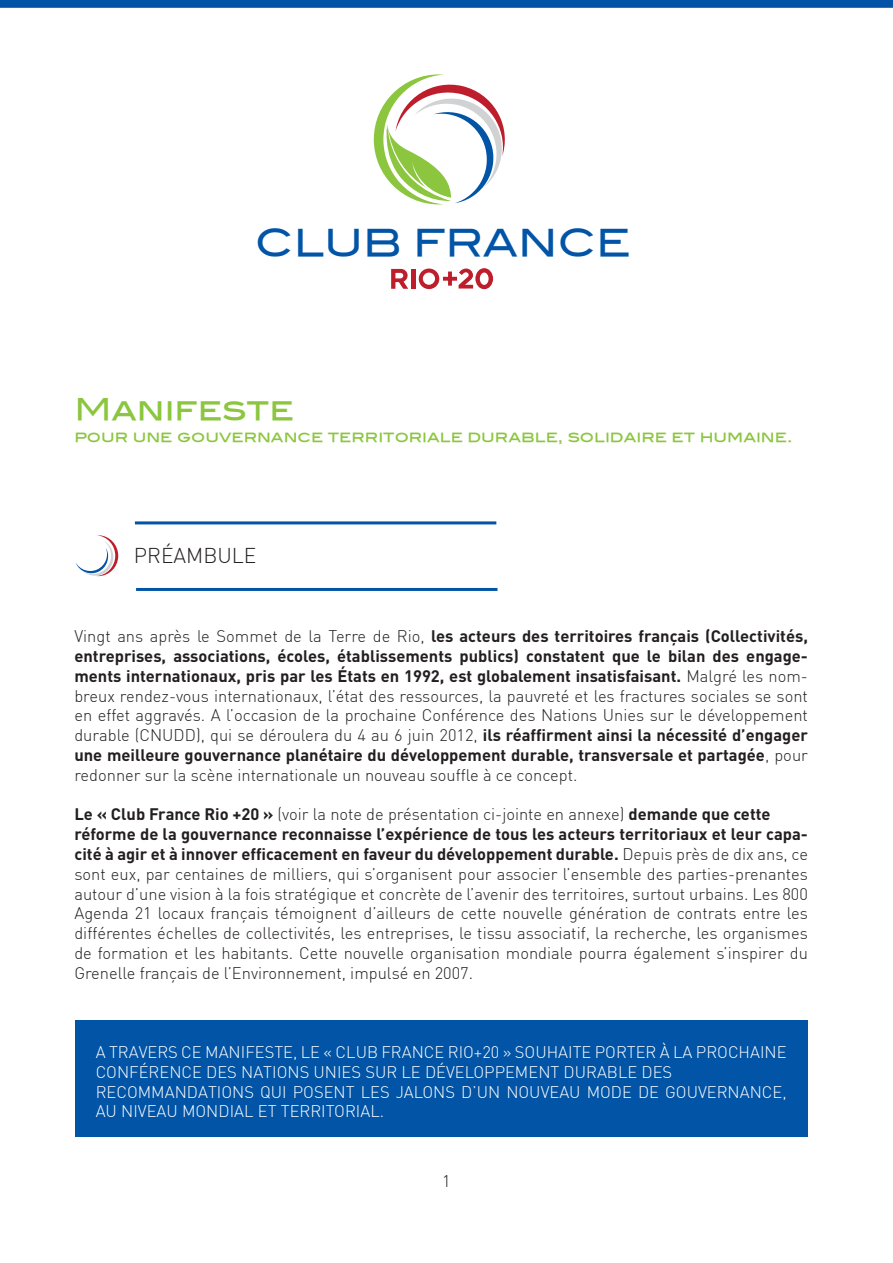
<style>
.page{position:relative;width:893px;height:1263px;background:#fff}
.page>*{position:absolute;margin:0;border:0;box-sizing:border-box;transform-origin:0 0}
.t1{font:37.05px "Blair Md ITCTT Medium";color:#0154a6}
.t2{font:30px "Blair Md ITCTT Medium";color:#8bc63e}
.t3{font:300 21px "DIN";color:#231f20}
.t4{font:300 16.5px/19.8px "DIN";color:#231f20;text-align:justify}
.t5{font:300 16.5px/19.8px "DIN";color:#fff}
.t6{font:15px "Blair Md ITCTT Medium";color:#8bc63e}
.s1{font-weight:700}
</style>
<div class="page">
<div style="left:75px;top:1020px;width:733px;height:117px;background:#0154a6"></div>
<svg style="left:374px;top:74px;width:131px;height:130px"></svg>
<hr style="left:411px;top:269px;width:4px;height:20px;background:#be1d2c">
<svg style="left:391px;top:269px;width:17px;height:20px"></svg>
<svg style="left:419px;top:268px;width:74px;height:21px"></svg>
<div style="left:0;top:0;width:893px;height:8px;background:#0154a6"></div>
<svg style="left:76px;top:535px;width:42px;height:42px"></svg>
<hr style="left:136px;top:588px;width:361px;height:3px;background:#0154a6">
<hr style="left:135px;top:521px;width:361px;height:3px;background:#0154a6">
<h1 class="t1" style="left:255px;top:212px;width:377px">CLUB FRANCE</h1>
<h2 class="t2" style="left:74px;top:385px;width:221px">Manifeste</h2>
<p class="t6" style="left:74px;top:424px;width:719px">pour une gouvernance territoriale durable, solidaire et humaine.</p>
<p class="t3" style="left:134px;top:542px;width:124px">Préambule</p>
<p class="t4" style="left:74px;top:626px;width:735px">Vingt ans après le Sommet de la Terre de R io, <span class="s1">les acteurs des territoires français (Collectivités, entreprises, associations, écoles, établissements publics) constatent que le bilan des engage&shy;ments internationaux, pris par les États en 1992, est globalement insatisfaisant.</span> M algré les nom&shy;breux rendez-vous internationaux, l’état des ressources, la pauvreté et les fractures sociales se sont en effet aggravés. A l’occasion de la prochaine Conférence des Nations U nies sur le développement durable (CNU DD), qui se déroulera du 4 au 6 juin 2012, <span class="s1">ils réaffirment ainsi la nécessité d’engager une meilleure gouvernance planétaire du développement durable, transversale et partagée</span>, pour redonner sur la scène internationale un nouveau souffle à ce concept.</p>
<p class="t4" style="left:74px;top:804px;width:735px;text-align:left"><span class="s1">Le « Club France Rio +20 »</span> (voir la note de présentation ci-jointe en annexe) <span class="s1">demande que cette réforme de la gouvernance reconnaisse l’expérience de tous les acteurs territoriaux et leur capa&shy;cité à agir et à innover efficacement en faveur du développement durable.</span> Depuis près de dix ans, ce sont eux, par centaines de milliers, qui s’organisent pour associer l’ensemble des parties-prenantes autour d’une vision à la fois stratégique et concrète de l’avenir des territoires, surtout urbains. Les 800<br>Agenda 21 locaux français témoignent d’ailleurs de cette nouvelle génération de contrats entre les différentes échelles de collectivités, les entreprises, le tissu associatif, la recherche, les organismes de formation et les habitants. Cette nouvelle organisation mondiale pourra également s’inspirer du Grenelle français de l’Environnement, impulsé en 2007.</p>
<p class="t5" style="left:96px;top:1042px;width:692px">A travers c e man ifeste, le « Club Franc e R io+20 » souhaite porter à la proc hain e Con férence des Nations Un ies sur le développement durable des recommandations qui posent les jalons d’un nouveau mode de gouvernance, au n iveau mond ial et territorial.</p>
<p class="t4" style="left:442px;top:1171px;width:10px">1</p>
</div>
